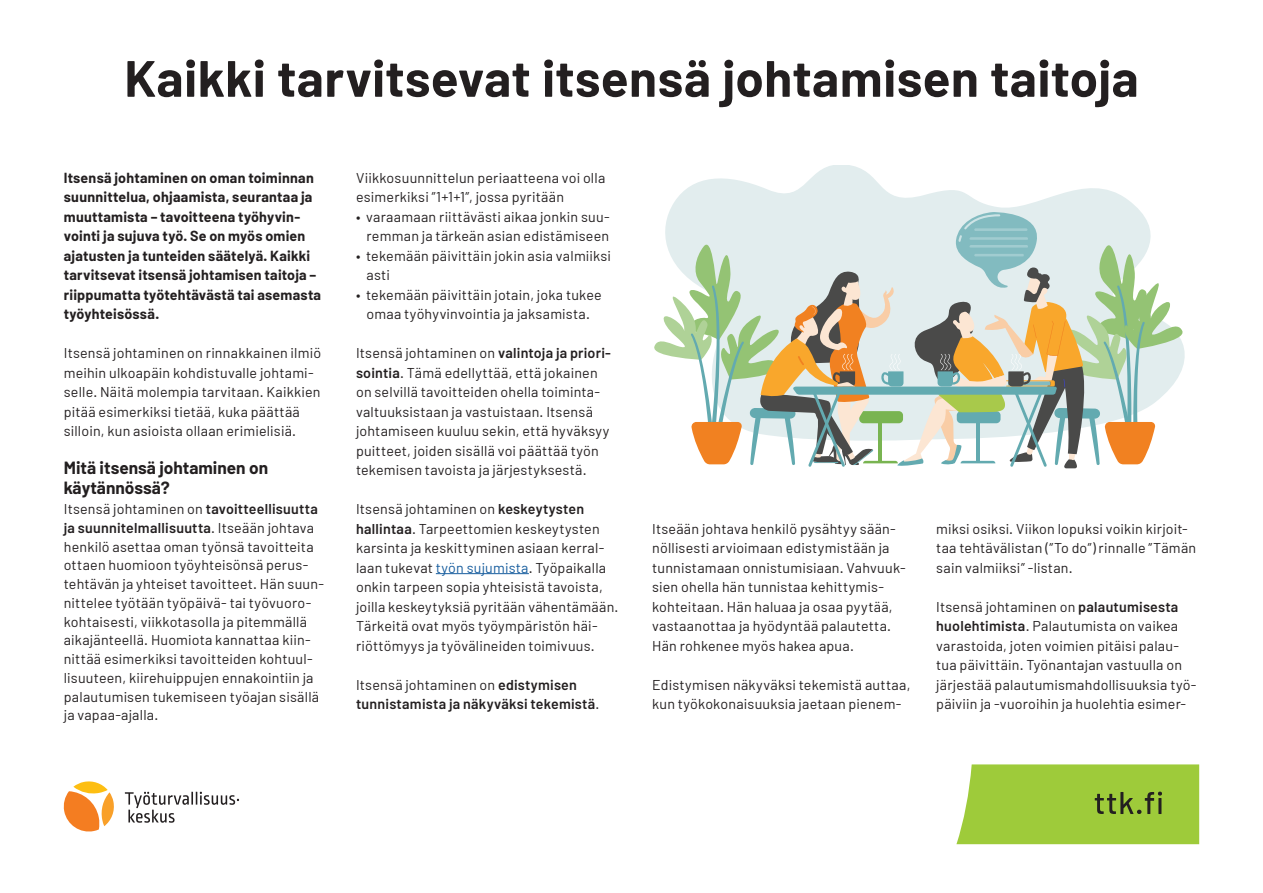
<style>
.page{position:relative;width:1263px;height:893px;background:#fff}
.page>*{position:absolute;margin:0;border:0;box-sizing:border-box;transform-origin:0 0}
.H1_Barlow_Bd_34_gem{font:700 51px "Barlow";letter-spacing:.005em;color:#231f20}
.H2_Barlow_Bd_11_5{font:700 17.25px/20.7px "Barlow";color:#231f20}
.LEIPIS_Barlow_Reg_9{font:14.25px/19.5px "Barlow";letter-spacing:.015em;color:#231f20}
.H2_Barlow_Bd_11_5-2{font:14.25px/18.8px "Barlow";letter-spacing:.015em;color:#231f20}
.LEIPIS_Barlow_Reg_9-2{font:700 14.25px/19.5px "Barlow";letter-spacing:.015em;color:#231f20}
.LEIPIS_lista_Barlow{font:14.25px/19.5px "Barlow";letter-spacing:.015em;color:#231f20;text-align:right}
.LEIPIS_Barlow_Reg_9-3{font:600 14.25px/19.5px "Barlow";letter-spacing:.015em;color:#231f20}
.s1{font-weight:600}
.s2{color:#175d9e}
.s3{font-weight:400}
</style>
<div class="page">
<svg style="left:63px;top:781px;width:51px;height:51px"></svg>
<svg style="left:125px;top:792px;width:114px;height:31px"></svg>
<svg style="left:956px;top:764px;width:243px;height:80px;background:#9fc942"></svg>
<hr style="left:436px;top:573px;width:93px;height:1px;background:#175d9e">
<svg style="left:670px;top:165px;width:470px;height:46px"></svg>
<svg style="left:654px;top:211px;width:531px;height:257px"></svg>
<p class="H1_Barlow_Bd_34_gem" style="left:124px;top:47px;width:1016px">Kaikki tarvitsevat itsensä johtamisen taitoja</p>
<p class="LEIPIS_Barlow_Reg_9-2" style="left:64px;top:168px;width:259px">Itsensä johtaminen on oman toiminnan suunnittelua, ohjaamista, seurantaa ja muuttamista – tavoitteena työhyvin&shy;vointi ja sujuva työ. Se on myös omien ajatusten ja tunteiden säätelyä. Kaikki tarvitsevat itsensä johtamisen taitoja – riippumatta työtehtävästä tai asemasta työyhteisössä.</p>
<p class="LEIPIS_Barlow_Reg_9" style="left:64px;top:343px;width:259px">Itsensä johtaminen on rinnakkainen ilmiö meihin ulkoapäin kohdistuvalle johtami&shy;selle. Näitä molempia tarvitaan. Kaikkien pitää esimerkiksi tietää, kuka päättää silloin, kun asioista ollaan erimielisiä.</p>
<p class="H2_Barlow_Bd_11_5" style="left:64px;top:457px;width:206px">Mitä itsensä johtaminen on käytännössä?</p>
<p class="H2_Barlow_Bd_11_5-2" style="left:64px;top:499px;width:262px">Itsensä johtaminen on <span class="s1">tavoitteellisuutta ja suunnitelmallisuutta</span>. Itseään johtava henkilö asettaa oman työnsä tavoitteita ottaen huomioon työyhteisönsä perus&shy;tehtävän ja yhteiset tavoitteet. Hän suun&shy;nittelee työtään työpäivä- tai työvuoro&shy;kohtaisesti, viikkotasolla ja pitemmällä aikajänteellä. Huomiota kannattaa kiin&shy;nittää esimerkiksi tavoitteiden kohtuul&shy;lisuuteen, kiirehuippujen ennakointiin ja palautumisen tukemiseen työajan sisällä ja vapaa-ajalla.</p>
<p class="LEIPIS_Barlow_Reg_9" style="left:356px;top:167px;width:251px">Viikkosuunnittelun periaatteena voi olla esimerkiksi ”1+1+1”, jossa pyritään</p>
<p class="LEIPIS_lista_Barlow" style="left:356px;top:206px;width:255px">• varaamaan riittävästi aikaa jonkin suu&shy;remman ja tärkeän asian edistämiseen</p>
<p class="LEIPIS_lista_Barlow" style="left:366px;top:245px;width:246px;text-align:left;text-indent:-10px">• tekemään päivittäin jokin asia valmiiksi asti</p>
<p class="LEIPIS_lista_Barlow" style="left:356px;top:284px;width:247px;text-align:center">• tekemään päivittäin jotain, joka tukee omaa työhyvinvointia ja jaksamista.</p>
<p class="LEIPIS_Barlow_Reg_9" style="left:356px;top:343px;width:257px">Itsensä johtaminen on <span class="s1">valintoja ja priori&shy;sointia</span>. Tämä edellyttää, että jokainen on selvillä tavoitteiden ohella toiminta&shy;valtuuksistaan ja vastuistaan. Itsensä johtamiseen kuuluu sekin, että hyväksyy puitteet, joiden sisällä voi päättää työn tekemisen tavoista ja järjestyksestä.</p>
<p class="LEIPIS_Barlow_Reg_9" style="left:356px;top:499px;width:264px">Itsensä johtaminen on <span class="s1">keskeytysten hallintaa</span>. Tarpeettomien keskeytysten karsinta ja keskittyminen asiaan kerral&shy;laan tukevat <span class="s2">työn sujumista</span>. Työpaikalla onkin tarpeen sopia yhteisistä tavoista, joilla keskeytyksiä pyritään vähentämään.<br>Tärkeitä ovat myös työympäristön häi&shy;riöttömyys ja työvälineiden toimivuus.</p>
<p class="LEIPIS_Barlow_Reg_9-3" style="left:356px;top:674px;width:245px"><span class="s3">Itsensä johtaminen on</span> edistymisen tunnistamista ja näkyväksi tekemistä<span class="s3">.</span></p>
<p class="LEIPIS_Barlow_Reg_9" style="left:652px;top:518px;width:255px">Itseään johtava henkilö pysähtyy sään&shy;nöllisesti arvioimaan edistymistään ja tunnistamaan onnistumisiaan. Vahvuuk&shy;sien ohella hän tunnistaa kehittymis&shy;kohteitaan. Hän haluaa ja osaa pyytää, vastaanottaa ja hyödyntää palautetta.<br>Hän rohkenee myös hakea apua.</p>
<p class="LEIPIS_Barlow_Reg_9" style="left:652px;top:674px;width:260px">Edistymisen näkyväksi tekemistä auttaa, kun työkokonaisuuksia jaetaan pienem-</p>
<p class="LEIPIS_Barlow_Reg_9" style="left:936px;top:518px;width:261px">miksi osiksi. Viikon lopuksi voikin kirjoit&shy;taa tehtävälistan (”To do”) rinnalle ”Tämän sain valmiiksi” -listan.</p>
<p class="LEIPIS_Barlow_Reg_9" style="left:936px;top:596px;width:262px">Itsensä johtaminen on <span class="s1">palautumisesta huolehtimista</span>. Palautumista on vaikea varastoida, joten voimien pitäisi palau&shy;tua päivittäin. Työnantajan vastuulla on järjestää palautumismahdollisuuksia työ&shy;päiviin ja -vuoroihin ja huolehtia esimer-</p>
</div>
